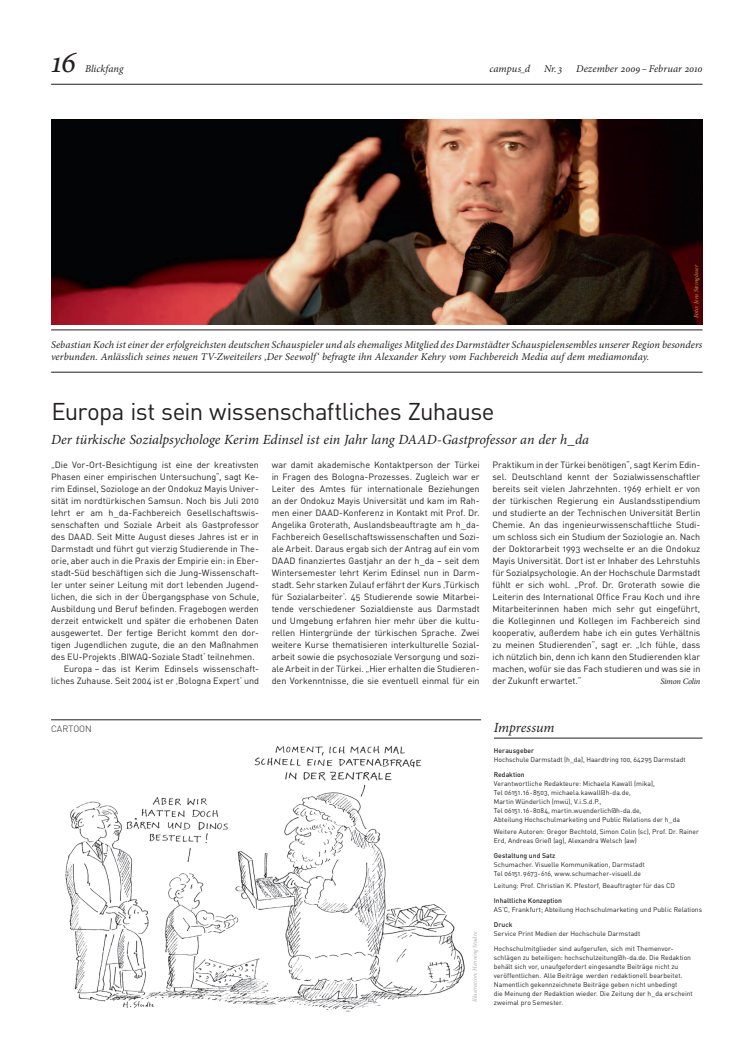
<style>
.page{position:relative;width:738px;height:1063px;background:#fff}
.page>*{position:absolute;margin:0;border:0;box-sizing:border-box;transform-origin:0 0}
.t1{font:italic 32px "Minion Pro";color:#231f20}
.t2{font:24px "DINOT";letter-spacing:-.03em;color:#231f20}
.t3{font:italic 14px "Minion Pro";color:#231f20}
.t4{font:italic 10.4px/12px "Minion Pro";letter-spacing:.005em;color:#231f20}
.t5{font:9px/12px "DINOT";letter-spacing:-.005em;color:#231f20;text-align:justify}
.t6{font:300 9px "DINOT";letter-spacing:.005em;color:#231f20}
.t7{font:italic 8.5px "Minion Pro";letter-spacing:-.025em;color:#231f20}
.t8{font:6.8px/9px "DINOT";color:#231f20}
.t9{font:500 6.8px "DINOT";letter-spacing:.005em;color:#231f20}
.t10{font:italic 6px "Minion Pro";letter-spacing:.02em;color:#a5a6aa}
.t11{font:italic 6px "Minion Pro";letter-spacing:.025em;color:#dea346}
</style>
<div class="page">
<hr style="left:51px;top:84px;width:651px;height:1px;background:#231f20">
<img style="left:65px;top:745px;width:400px;height:267px">
<hr style="left:51px;top:720px;width:429px;height:1px;background:#231f20">
<img style="left:51px;top:120px;width:651px;height:204px">
<hr style="left:51px;top:330px;width:651px;height:1px;background:#231f20">
<hr style="left:493px;top:738px;width:209px;height:1px;background:#231f20">
<hr style="left:51px;top:372px;width:651px;height:1px;background:#231f20">
<h1 class="t1" style="left:51px;top:40px;width:27px">16</h1>
<p class="t4" style="left:85px;top:63px;width:40px">Blickfang</p>
<p class="t4" style="left:489px;top:63px;width:42px">campus d</p>
<p class="t4" style="left:543px;top:63px;width:20px">Nr. 3</p>
<p class="t4" style="left:575px;top:63px;width:128px">Dezember 2009 – Februar 2010</p>
<p class="t11" style="left:691px;top:318px;width:55px;rotate:-90deg">Foto: Jens Steingässer</p>
<p class="t4" style="left:51px;top:339px;width:652px">Sebastian Koch ist einer der erfolgreichsten deutschen Schauspieler und als ehemaliges Mitglied des Darmstädter Schauspielensembles unserer Region besonders verbunden. Anlässlich seines neuen TV-Zweiteilers ‚Der Seewolf‘ befragte ihn Alexander Kehry vom Fachbereich Media auf dem mediamonday.</p>
<h2 class="t2" style="left:51px;top:395px;width:444px">Europa ist sein wissenschaftliches Zuhause</h2>
<h3 class="t3" style="left:51px;top:430px;width:539px">Der türkische Sozialpsychologe Kerim Edinsel ist ein Jahr lang DAAD-Gastprofessor an der h_da</h3>
<p class="t5" style="left:51px;top:458px;width:209px">„Die Vor-Ort-Besichtigung ist eine der kreativsten</p>
<p class="t5" style="left:51px;top:470px;width:209px">Phasen einer empirischen Untersuchung“, sagt Ke-</p>
<p class="t5" style="left:51px;top:482px;width:209px">rim Edinsel, Soziologe an der Ondokuz Mayis Univer-</p>
<p class="t5" style="left:51px;top:494px;width:209px">sität im nordtürkischen Samsun. Noch bis Juli 2010</p>
<p class="t5" style="left:51px;top:506px;width:209px">lehrt er am h_da-Fachbereich Gesellschaftswis-</p>
<p class="t5" style="left:51px;top:518px;width:209px">senschaften und Soziale Arbeit als Gastprofessor</p>
<p class="t5" style="left:51px;top:530px;width:209px">des DAAD. Seit Mitte August dieses Jahres ist er in</p>
<p class="t5" style="left:51px;top:542px;width:209px">Darmstadt und führt gut vierzig Studierende in The-</p>
<p class="t5" style="left:51px;top:554px;width:209px">orie, aber auch in die Praxis der Empirie ein: in Eber-</p>
<p class="t5" style="left:51px;top:566px;width:209px">stadt-Süd beschäftigen sich die Jung-Wissenschaft-</p>
<p class="t5" style="left:51px;top:578px;width:209px">ler unter seiner Leitung mit dort lebenden Jugend-</p>
<p class="t5" style="left:51px;top:590px;width:209px">lichen, die sich in der Übergangsphase von Schule,</p>
<p class="t5" style="left:51px;top:602px;width:209px">Ausbildung und Beruf befinden. Fragebogen werden</p>
<p class="t5" style="left:51px;top:614px;width:209px">derzeit entwickelt und später die erhobenen Daten</p>
<p class="t5" style="left:51px;top:626px;width:209px">ausgewertet. Der fertige Bericht kommt den dor-</p>
<p class="t5" style="left:51px;top:638px;width:209px">tigen Jugendlichen zugute, die an den Maßnahmen</p>
<p class="t5" style="left:51px;top:650px;width:205px">des EU-Projekts ‚BIWAQ-Soziale Stadt‘ teilnehmen.</p>
<p class="t5" style="left:64px;top:662px;width:196px">Europa – das ist Kerim Edinsels wissenschaft-</p>
<p class="t5" style="left:51px;top:674px;width:209px">liches Zuhause. Seit 2004 ist er ‚Bologna Expert‘ und</p>
<p class="t5" style="left:271px;top:458px;width:209px">war damit akademische Kontaktperson der Türkei in Fragen des Bologna-Prozesses. Zugleich war er Leiter des Amtes für internationale Beziehungen an der Ondokuz Mayis Universität und kam im Rah&shy;men einer DAAD-Konferenz in Kontakt mit Prof. Dr.<br>Angelika Groterath, Auslandsbeauftragte am h_da-Fachbereich Gesellschaftswissenschaften und Sozi&shy;ale Arbeit. Daraus ergab sich der Antrag auf ein vom DAAD finanziertes Gastjahr an der h_da – seit dem Wintersemester lehrt Kerim Edinsel nun in Darm&shy;stadt. Sehr starken Zulauf erfährt der Kurs ‚Türkisch für Sozialarbeiter‘. 45 Studierende sowie Mitarbei&shy;tende verschiedener Sozialdienste aus Darmstadt und Umgebung erfahren hier mehr über die kultu&shy;rellen Hintergründe der türkischen Sprache. Zwei weitere Kurse thematisieren interkulturelle Sozial&shy;arbeit sowie die psychosoziale Versorgung und sozi&shy;ale Arbeit in der Türkei. „Hier erhalten die Studieren&shy;den Vorkenntnisse, die sie eventuell einmal für ein</p>
<p class="t5" style="left:492px;top:458px;width:209px">Praktikum in der Türkei benötigen“, sagt Kerim Edin&shy;sel. Deutschland kennt der Sozialwissenschaftler bereits seit vielen Jahrzehnten. 1969 erhielt er von der türkischen Regierung ein Auslandsstipendium und studierte an der Technischen Universität Berlin Chemie. An das ingenieurwissenschaftliche Studi&shy;um schloss sich ein Studium der Soziologie an. Nach der Doktorarbeit 1993 wechselte er an die Ondokuz Mayis Universität. Dort ist er Inhaber des Lehrstuhls für Sozialpsychologie. An der Hochschule Darmstadt fühlt er sich wohl. „Prof. Dr. Groterath sowie die Leiterin des International Office Frau Koch und ihre Mitarbeiterinnen haben mich sehr gut eingeführt, die Kolleginnen und Kollegen im Fachbereich sind kooperativ, außerdem habe ich ein gutes Verhältnis zu meinen Studierenden“, sagt er. „Ich fühle, dass ich nützlich bin, denn ich kann den Studierenden klar machen, wofür sie das Fach studieren und was sie in der Zukunft erwartet.“</p>
<p class="t7" style="left:660px;top:675px;width:41px">Simon Colin</p>
<p class="t6" style="left:51px;top:723px;width:42px">CARTOON</p>
<p class="t10" style="left:470px;top:1002px;width:71px;rotate:-90deg">Illustration: Henning Studte</p>
<h3 class="t3" style="left:493px;top:718px;width:62px">Impressum</h3>
<p class="t9" style="left:493px;top:746px;width:42px">Herausgeber</p>
<p class="t8" style="left:493px;top:755px;width:193px">Hochschule Darmstadt (h_da), Haardtring 100, 64295 Darmstadt</p>
<p class="t9" style="left:493px;top:770px;width:32px">Redaktion</p>
<p class="t8" style="left:493px;top:779px;width:187px">Verantwortliche Redakteure: Michaela Kawall (mika),<br>Tel 06151 . 16-8503, michaela.kawall@h-da.de,<br>Martin Wünderlich (mwü), V.i.S.d.P.,<br>Tel 06151 . 16-8084, martin.wuenderlich@h-da.de,<br>Abteilung Hochschulmarketing und Public Relations der h_da</p>
<p class="t8" style="left:493px;top:827px;width:206px">Weitere Autoren: Gregor Bechtold, Simon Colin (sc), Prof. Dr. Rainer<br>Erd, Andreas Grieß (ag), Alexandra Welsch (aw)</p>
<p class="t9" style="left:493px;top:851px;width:63px">Gestaltung und Satz</p>
<p class="t8" style="left:493px;top:860px;width:152px">Schumacher. Visuelle Kommunikation, Darmstadt<br>Tel 06151. 9673-616, www.schumacher-visuell.de</p>
<p class="t8" style="left:493px;top:881px;width:182px">Leitung: Prof. Christian K. Pfestorf, Beauftragter für das CD</p>
<p class="t9" style="left:493px;top:896px;width:70px">Inhaltliche Konzeption</p>
<p class="t8" style="left:493px;top:905px;width:210px">AS’C, Frankfurt; Abteilung Hochschulmarketing und Public Relations</p>
<p class="t9" style="left:493px;top:920px;width:20px">Druck</p>
<p class="t8" style="left:493px;top:929px;width:148px">Service Print Medien der Hochschule Darmstadt</p>
<p class="t8" style="left:493px;top:944px;width:200px">Hochschulmitglieder sind aufgerufen, sich mit Themen vor&shy;schlägen zu beteiligen: hochschulzeitung@h-da.de. Die Redaktion behält sich vor, unaufgefordert eingesandte Beiträge nicht zu veröffentlichen. Alle Beiträge werden redaktionell bearbeitet.<br>Namentlich gekennzeichnete Beiträge geben nicht unbedingt<br>die Meinung der Redaktion wieder. Die Zeitung der h_da erscheint zweimal pro Semester.</p>
</div>
